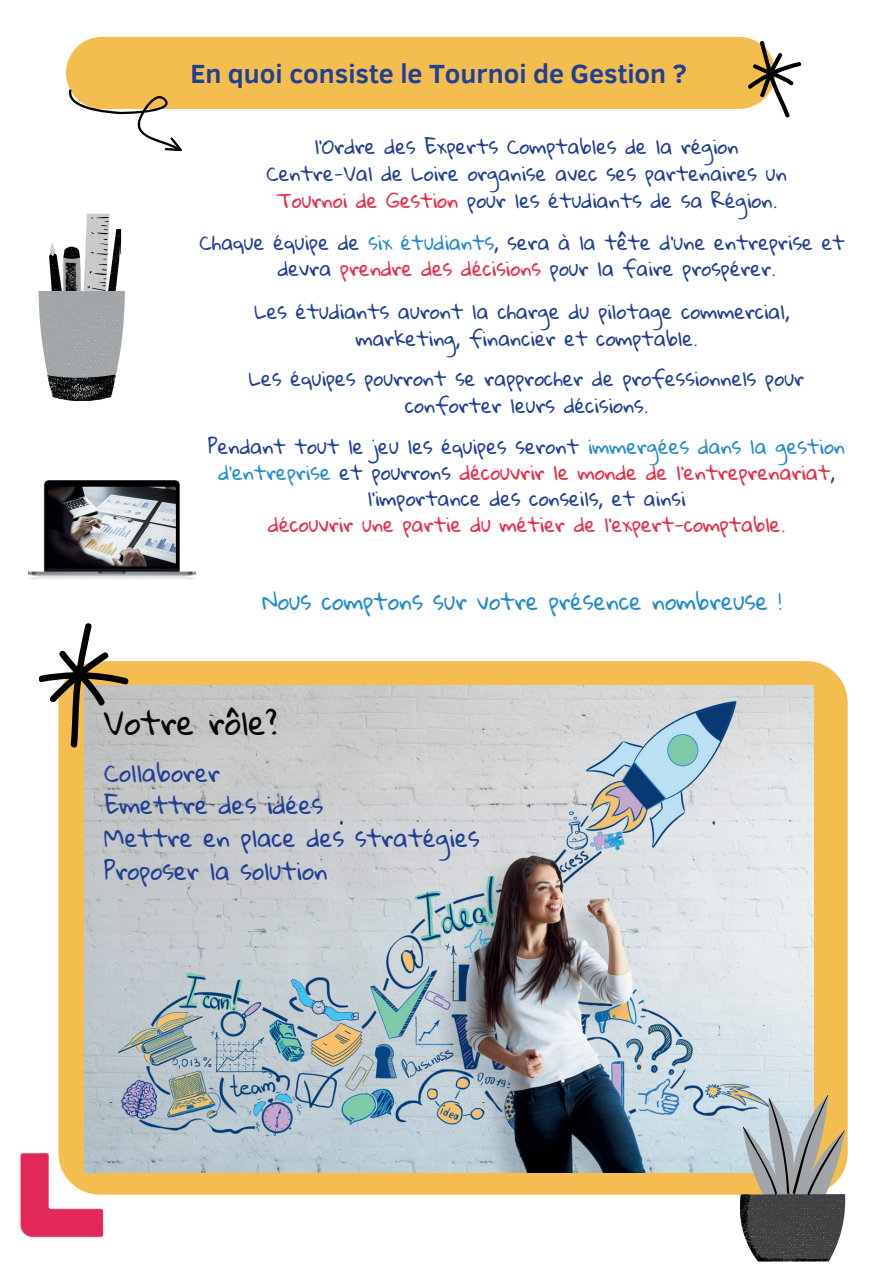
<style>
.page{position:relative;width:893px;height:1264px;background:#fff}
.page>*{position:absolute;margin:0;border:0;box-sizing:border-box;transform-origin:0 0}
.t1{font:32.25px "Gloria Hallelujah";color:#080704}
.t2{font:700 27px "Clear Sans";color:#214095}
.t3{font:23.85px/32.5px "Gloria Hallelujah";color:#214095}
.t4{font:22.65px "Gloria Hallelujah";color:#258ccc}
.t5{font:19.8px/26.8px "Gloria Hallelujah";color:#214095;text-align:center}
.t6{font:19.8px "Gloria Hallelujah";color:#e82c45}
.s1{color:#e82c45}
.s2{color:#258ccc}
</style>
<div class="page">
<div style="left:58px;top:661px;width:789px;height:533px;background:#f3bd50"></div>
<img style="left:20px;top:1128px;width:97px;height:110px">
<img style="left:28px;top:481px;width:168px;height:98px">
<img style="left:85px;top:685px;width:728px;height:487px">
<svg style="left:39px;top:623px;width:89px;height:124px"></svg>
<svg style="left:39px;top:214px;width:86px;height:187px"></svg>
<svg style="left:739px;top:1094px;width:106px;height:167px;background:#8c8b83"></svg>
<div style="left:66px;top:37px;width:688px;height:72px;background:#f3bd50"></div>
<svg style="left:746px;top:40px;width:56px;height:78px"></svg>
<svg style="left:68px;top:89px;width:114px;height:62px"></svg>
<h2 class="t2" style="left:190px;top:54px;width:498px">En quoi consiste le Tournoi de Gestion ?</h2>
<p class="t5" style="left:266px;top:133px;width:522px">l’Ordre des Experts Comptables de la région<br>Centre-Val de Loire organise avec ses partenaires un<br><span class="s1">Tournoi de Gestion</span> pour les étudiants de sa Région.</p>
<p class="t5" style="left:199px;top:230px;width:647px;line-height:26px">Chaque équipe de <span class="s2">six étudiants</span>, sera à la tête d’une entreprise et devra <span class="s1">prendre des décisions</span> pour la faire prospérer.</p>
<p class="t5" style="left:255px;top:298px;width:536px">Les étudiants auront la charge du pilotage commercial, marketing, financier et comptable.</p>
<p class="t5" style="left:249px;top:365px;width:556px">Les équipes pourront se rapprocher de professionnels pour conforter leurs décisions.</p>
<p class="t5" style="left:208px;top:434px;width:638px;line-height:26px">Pendant tout le jeu les équipes seront <span class="s2">immergées dans la gestion d’entreprise</span> et pourrons <span class="s1">découvrir le monde de l’entreprenariat</span>, l’importance des conseils, et ainsi</p>
<p class="t6" style="left:268px;top:513px;width:518px">découvrir une partie du métier de l’expert-comptable.</p>
<p class="t4" style="left:262px;top:588px;width:520px">Nous comptons sur votre présence nombreuse !</p>
<h1 class="t1" style="left:104px;top:704px;width:175px">Votre rôle?</h1>
<p class="t3" style="left:104px;top:757px;width:377px">Collaborer<br>Emettre des idées<br>Mettre en place des stratégies<br>Proposer la solution</p>
</div>
